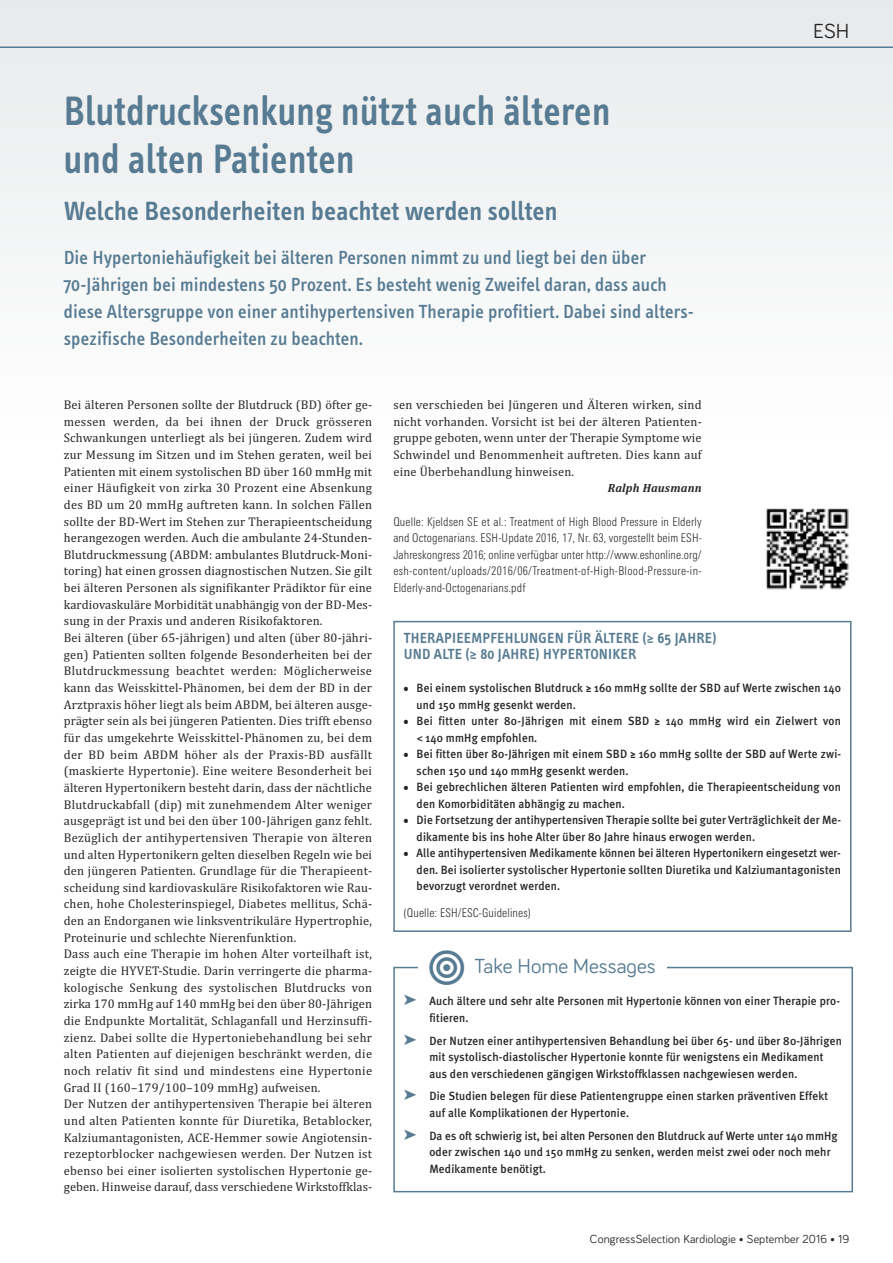
<style>
.page{position:relative;width:893px;height:1263px;background:#fff}
.page>*{position:absolute;margin:0;border:0;box-sizing:border-box;transform-origin:0 0}
.t1{font:600 42px/48px "Info Text";letter-spacing:.015em;color:#567b92;scale:.9 1}
.t2{font:600 27px "Info Text";letter-spacing:.01em;color:#567b92}
.t3{font:21px "Bariol";color:#567b92}
.t4{font:21px "Bariol";color:#272627}
.t5{font:500 19.5px/27px "Info Text";letter-spacing:.01em;color:#567b92}
.t6{font:600 15px/16.5px "Info Text";letter-spacing:.015em;color:#567b92}
.t7{font:12.75px/16.6px "Cambria";letter-spacing:.015em;color:#272627}
.t8{font:500 12px/16.5px "Meta Plus";letter-spacing:.015em;color:#272627;scale:.95 1}
.t9{font:300 condensed 12px/16.6px "Linotype Univers";letter-spacing:.015em;color:#272627;text-align:justify}
.t10{font:12px "Bariol";letter-spacing:.01em;color:#272627}
.t11{font:italic 700 12px "Cambria";letter-spacing:.015em;color:#272627}
.s1{font-family:"Avenir";font-weight:800;font-size:10.5px}
.s2{color:#567b92}
</style>
<div class="page">
<div style="left:0;top:0;width:893px;height:442px;background:#f3f4f5"></div>
<hr style="left:0;top:46px;width:893px;height:2px;background:#567b92">
<div style="left:393px;top:621px;width:458px;height:311px;border:2px solid #567b92"></div>
<div style="left:393px;top:967px;width:460px;height:225px;border:2px solid #567b92"></div>
<div style="left:463px;top:947px;width:204px;height:30px;background:#fff"></div>
<div style="left:418px;top:948px;width:57px;height:40px;background:#fff"></div>
<img style="left:766px;top:508px;width:83px;height:82px">
<h1 class="t1" style="left:64px;top:90px;width:609px">Blutdrucksenkung nützt auch älteren und alten Patienten</h1>
<h2 class="t2" style="left:64px;top:200px;width:495px">Welche Besonderheiten beachtet werden sollten</h2>
<p class="t5" style="left:64px;top:246px;width:632px">Die Hypertoniehäufigkeit bei älteren Personen nimmt zu und liegt bei den über 70-Jährigen bei mindestens 50 Prozent. Es besteht wenig Zweifel daran, dass auch diese Altersgruppe von einer antihypertensiven Therapie profitiert. Dabei sind alters&shy;spezifische Besonderheiten zu beachten.</p>
<h3 class="t4" style="left:813px;top:24px;width:38px">ESH</h3>
<p class="t7" style="left:64px;top:396px;width:310px">Bei älteren Personen sollte der Blutdruck (BD) öfter ge&shy;messen werden, da bei ihnen der Druck grösseren Schwankungen unterliegt als bei jüngeren. Zudem wird zur Messung im Sitzen und im Stehen geraten, weil bei Patienten mit einem systolischen BD über 160 mmHg mit einer Häufigkeit von zirka 30 Prozent eine Absenkung des BD um 20 mmHg auftreten kann. In solchen Fällen sollte der BD-Wert im Stehen zur Therapieentscheidung herangezogen werden. Auch die ambulante 24-Stunden-Blutdruckmessung (ABDM: ambulantes Blutdruck-Moni&shy;toring) hat einen grossen diagnostischen Nutzen. Sie gilt bei älteren Personen als signifikanter Prädiktor für eine kardiovaskuläre Morbidität unabhängig von der BD-Mes&shy;sung in der Praxis und anderen Risikofaktoren.<br>Bei älteren (über 65-jährigen) und alten (über 80-jähri&shy;gen) Patienten sollten folgende Besonderheiten bei der Blutdruckmessung beachtet werden: Möglicherweise kann das Weisskittel-Phänomen, bei dem der BD in der Arztpraxis höher liegt als beim ABDM, bei älteren ausge&shy;prägter sein als bei jüngeren Patienten. Dies trifft ebenso für das umgekehrte Weisskittel-Phänomen zu, bei dem der BD beim ABDM höher als der Praxis-BD ausfällt (maskierte Hypertonie). Eine weitere Besonderheit bei älteren Hypertonikern besteht darin, dass der nächtliche Blutdruckabfall (dip) mit zunehmendem Alter weniger ausgeprägt ist und bei den über 100-Jährigen ganz fehlt.<br>Bezüglich der antihypertensiven Therapie von älteren und alten Hypertonikern gelten dieselben Regeln wie bei den jüngeren Patienten. Grundlage für die Therapieent&shy;scheidung sind kardiovaskuläre Risikofaktoren wie Rau&shy;chen, hohe Cholesterinspiegel, Diabetes mellitus, Schä&shy;den an Endorganen wie linksventrikuläre Hypertrophie, Proteinurie und schlechte Nierenfunktion.<br>Dass auch eine Therapie im hohen Alter vorteilhaft ist, zeigte die HYVET-Studie. Darin verringerte die pharma&shy;kologische Senkung des systolischen Blutdrucks von zirka 170 mmHg auf 140 mmHg bei den über 80-Jährigen die Endpunkte Mortalität, Schlaganfall und Herzinsuffi&shy;zienz. Dabei sollte die Hypertoniebehandlung bei sehr alten Patienten auf diejenigen beschränkt werden, die noch relativ fit sind und mindestens eine Hypertonie Grad II (160–179/100–109 mmHg) aufweisen.<br>Der Nutzen der antihypertensiven Therapie bei älteren und alten Patienten konnte für Diuretika, Betablocker, Kalziumantagonisten, ACE-Hemmer sowie Angiotensin&shy;rezeptorblocker nachgewiesen werden. Der Nutzen ist ebenso bei einer isolierten systolischen Hypertonie ge&shy;geben. Hinweise darauf, dass verschiedene Wirkstoffklas-</p>
<p class="t7" style="left:393px;top:396px;width:310px;text-align:justify">sen verschieden bei Jüngeren und Älteren wirken, sind nicht vorhanden. Vorsicht ist bei der älteren Patienten&shy;gruppe geboten, wenn unter der Therapie Symptome wie Schwindel und Benommenheit auftreten. Dies kann auf eine Überbehandlung hinweisen.</p>
<p class="t11" style="left:608px;top:481px;width:95px">Ralph Hausmann</p>
<p class="t9" style="left:393px;top:514px;width:310px">Quelle: Kjeldsen SE et al.: Treatment of High Blood Pressure in Elderly and Octogenarians. ESH-Update 2016, 17, Nr. 63, vorgestellt beim ESH-Jahreskongress 2016; online verfügbar unter http://www.eshonline.org/ esh-content/uploads/2016/06/Treatment-of-High-Blood-Pressure-in-Elderly-and-Octogenarians.pdf</p>
<p class="t6" style="left:404px;top:631px;width:314px">THERAPIEEMPFEHLUNGEN FÜR ÄLTERE (≥ 65 JAHRE)<br>UND ALTE (≥ 80 JAHRE) HYPERTONIKER</p>
<p class="t8" style="left:417px;top:680px;width:448px;text-indent:-13px">● Bei einem systolischen Blutdruck ≥ 160 mmHg sollte der SBD auf Werte zwischen 140 und 150 mmHg gesenkt werden.</p>
<p class="t8" style="left:417px;top:713px;width:448px;text-indent:-13px">● Bei fitten unter 80-Jährigen mit einem SBD ≥ 140 mmHg wird ein Zielwert von <span class="s1">&lt;</span> 140 mmHg empfohlen.</p>
<p class="t8" style="left:417px;top:746px;width:448px;text-indent:-13px">● Bei fitten über 80-Jährigen mit einem SBD ≥ 160 mmHg sollte der SBD auf Werte zwi&shy;schen 150 und 140 mmHg gesenkt werden.</p>
<p class="t8" style="left:417px;top:779px;width:448px;text-indent:-13px">● Bei gebrechlichen älteren Patienten wird empfohlen, die Therapieentscheidung von den Komorbiditäten abhängig zu machen.</p>
<p class="t8" style="left:417px;top:812px;width:448px;text-indent:-13px">● Die Fortsetzung der antihypertensiven Therapie sollte bei guter Verträglichkeit der Me&shy;dikamente bis ins hohe Alter über 80 Jahre hinaus erwogen werden.</p>
<p class="t8" style="left:417px;top:845px;width:448px;text-align:justify;text-indent:-13px">● Alle antihypertensiven Medikamente können bei älteren Hypertonikern eingesetzt wer&shy;den. Bei isolierter systolischer Hypertonie sollten Diuretika und Kalziumantagonisten bevorzugt verordnet werden.</p>
<p class="t9" style="left:404px;top:906px;width:128px">(Quelle: ESH/ESC-Guidelines)</p>
<h3 class="t3" style="left:474px;top:958px;width:183px">Take Home Messages</h3>
<p class="t8" style="left:429px;top:993px;width:434px;text-indent:-26px"><span class="s2">➤</span> Auch ältere und sehr alte Personen mit Hypertonie können von einer Therapie pro&shy;fitieren.</p>
<p class="t8" style="left:429px;top:1032px;width:436px;text-indent:-26px"><span class="s2">➤</span> Der Nutzen einer antihypertensiven Behandlung bei über 65- und über 80-Jährigen mit systolisch-diastolischer Hypertonie konnte für wenigstens ein Medikament aus den verschiedenen gängigen Wirkstoffklassen nachgewiesen werden.</p>
<p class="t8" style="left:429px;top:1088px;width:421px;text-indent:-26px"><span class="s2">➤</span> Die Studien belegen für diese Patientengruppe einen starken präventiven Effekt auf alle Komplikationen der Hypertonie.</p>
<p class="t8" style="left:429px;top:1127px;width:431px;text-indent:-26px"><span class="s2">➤</span> Da es oft schwierig ist, bei alten Personen den Blutdruck auf Werte unter 140 mmHg oder zwischen 140 und 150 mmHg zu senken, werden meist zwei oder noch mehr<br>Medikamente benötigt.</p>
<p class="t10" style="left:590px;top:1234px;width:261px">CongressSelection Kardiologie • September 2016 • 19</p>
</div>
